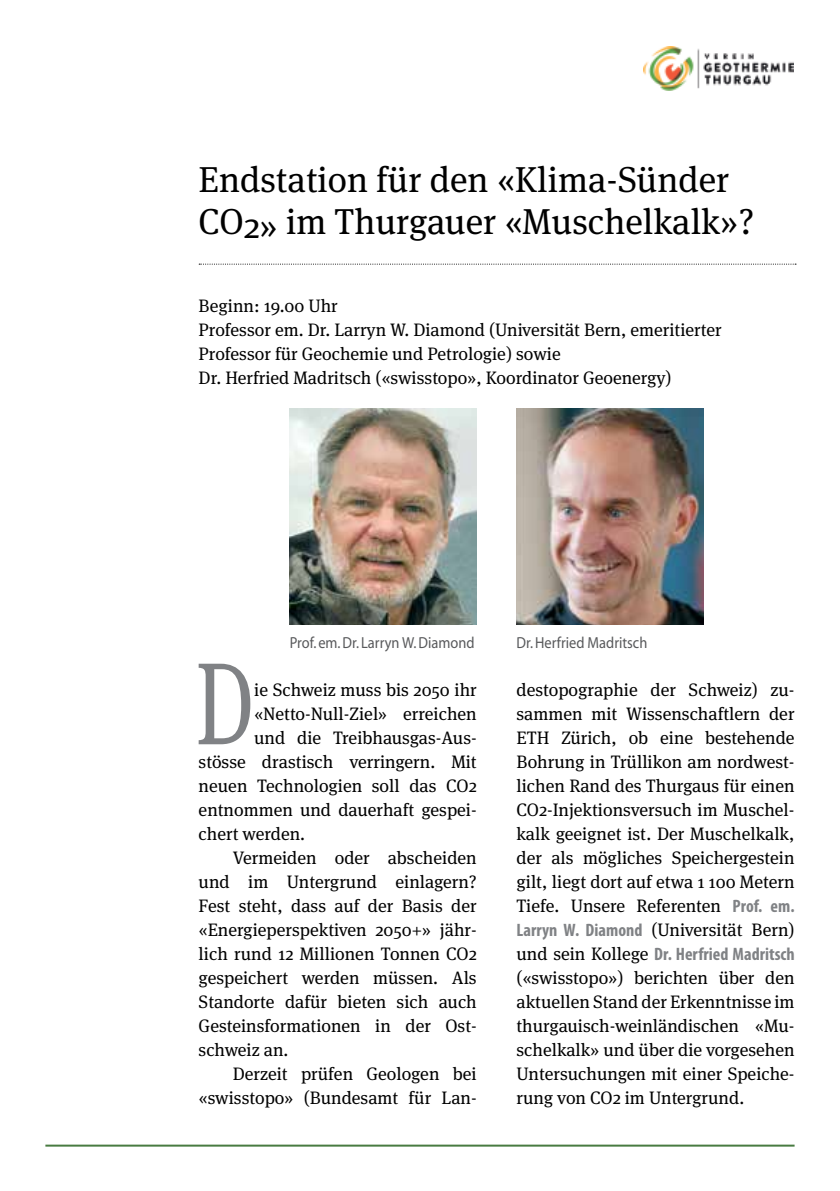
<style>
.page{position:relative;width:840px;height:1191px;background:#fff}
.page>*{position:absolute;margin:0;border:0;box-sizing:border-box;transform-origin:0 0}
.t1{font:116.8px "Meta Serif OT";color:#808285;scale:.75 1}
.t2{font:36px/42px "Meta Serif OT";color:#000}
.t3{font:18px/24px "Meta Serif OT";color:#000;text-align:justify}
.t4{font:700 condensed 18px "Myriad Pro";color:#808285}
.t5{font:16px "Myriad";color:#58595b;scale:.9 1}
.s1{font-family:"Myriad Pro";font-weight:700;font-stretch:condensed;color:#808285}
.s2{font-family:"Meta Serif OT";font-weight:400;font-stretch:normal;color:#000}
</style>
<div class="page">
<svg style="left:199px;top:264px;width:596px;height:1px"></svg>
<img style="left:643px;top:47px;width:150px;height:44px">
<hr style="left:45px;top:1144px;width:749px;height:2px;background:#487b41">
<img style="left:289px;top:408px;width:187px;height:216px">
<img style="left:516px;top:408px;width:187px;height:216px">
<h2 class="t2" style="left:198px;top:160px;width:557px">Endstation für den «Klima-Sünder<br>CO2» im Thurgauer «Muschelkalk»?</h2>
<p class="t3" style="left:198px;top:294px;width:524px;text-align:left">Beginn: 19.00 Uhr<br>Professor em. Dr. Larryn W. Diamond (Universität Bern, emeritierter Professor für Geochemie und Petrologie) sowie<br>Dr. Herfried Madritsch («swisstopo», Koordinator Geoenergy)</p>
<p class="t5" style="left:289px;top:635px;width:207px">Prof. em. Dr. Larryn W. Diamond</p>
<h1 class="t1" style="left:195px;top:636px;width:80px">D</h1>
<p class="t3" style="left:254px;top:678px;width:224px">ie Schweiz muss bis 2050 ihr</p>
<p class="t3" style="left:254px;top:702px;width:224px">«Netto-Null-Ziel» erreichen</p>
<p class="t3" style="left:254px;top:726px;width:224px">und die Treibhausgas-Aus-</p>
<p class="t3" style="left:198px;top:750px;width:279px">stösse drastisch verringern. Mit</p>
<p class="t3" style="left:198px;top:774px;width:279px">neuen Technologien soll das CO2</p>
<p class="t3" style="left:198px;top:798px;width:279px">entnommen und dauerhaft gespei-</p>
<p class="t3" style="left:198px;top:822px;width:108px">chert werden.</p>
<p class="t3" style="left:232px;top:846px;width:245px">Vermeiden oder abscheiden</p>
<p class="t3" style="left:198px;top:870px;width:279px">und im Untergrund einlagern?</p>
<p class="t3" style="left:198px;top:894px;width:279px">Fest steht, dass auf der Basis der</p>
<p class="t3" style="left:198px;top:918px;width:279px">«Energieperspektiven 2050+» jähr-</p>
<p class="t3" style="left:198px;top:942px;width:279px">lich rund 12 Millionen Tonnen CO2</p>
<p class="t3" style="left:198px;top:966px;width:279px">gespeichert werden müssen. Als</p>
<p class="t3" style="left:198px;top:990px;width:279px">Standorte dafür bieten sich auch</p>
<p class="t3" style="left:198px;top:1014px;width:279px">Gesteinsformationen in der Ost-</p>
<p class="t3" style="left:198px;top:1038px;width:91px">schweiz an.</p>
<p class="t3" style="left:232px;top:1062px;width:245px">Derzeit prüfen Geologen bei</p>
<p class="t3" style="left:198px;top:1086px;width:279px">«swisstopo» (Bundesamt für Lan-</p>
<p class="t5" style="left:516px;top:635px;width:147px">Dr. Herfried Madritsch</p>
<p class="t3" style="left:516px;top:678px;width:279px">destopographie der Schweiz) zu&shy;sammen mit Wissenschaftlern der ETH Zürich, ob eine bestehende Bohrung in Trüllikon am nordwest&shy;lichen Rand des Thurgaus für einen CO2-Injektionsversuch im Muschel&shy;kalk geeignet ist. Der Muschelkalk, der als mögliches Speichergestein gilt, liegt dort auf etwa 1 100 Metern Tiefe. Unsere Referenten <span class="s1">Prof. em.<br>Larryn W. Diamond</span> (Universität Bern)</p>
<p class="t4" style="left:516px;top:943px;width:279px"><span class="s2">und sein Kollege</span> Dr. Herfried Madritsch</p>
<p class="t3" style="left:516px;top:966px;width:279px">(«swisstopo») berichten über den aktuellen Stand der Erkenntnisse im thurgauisch-weinländischen «Mu&shy;schelkalk» und über die vorgesehen Untersuchungen mit einer Speiche&shy;rung von CO2 im Untergrund.</p>
</div>
